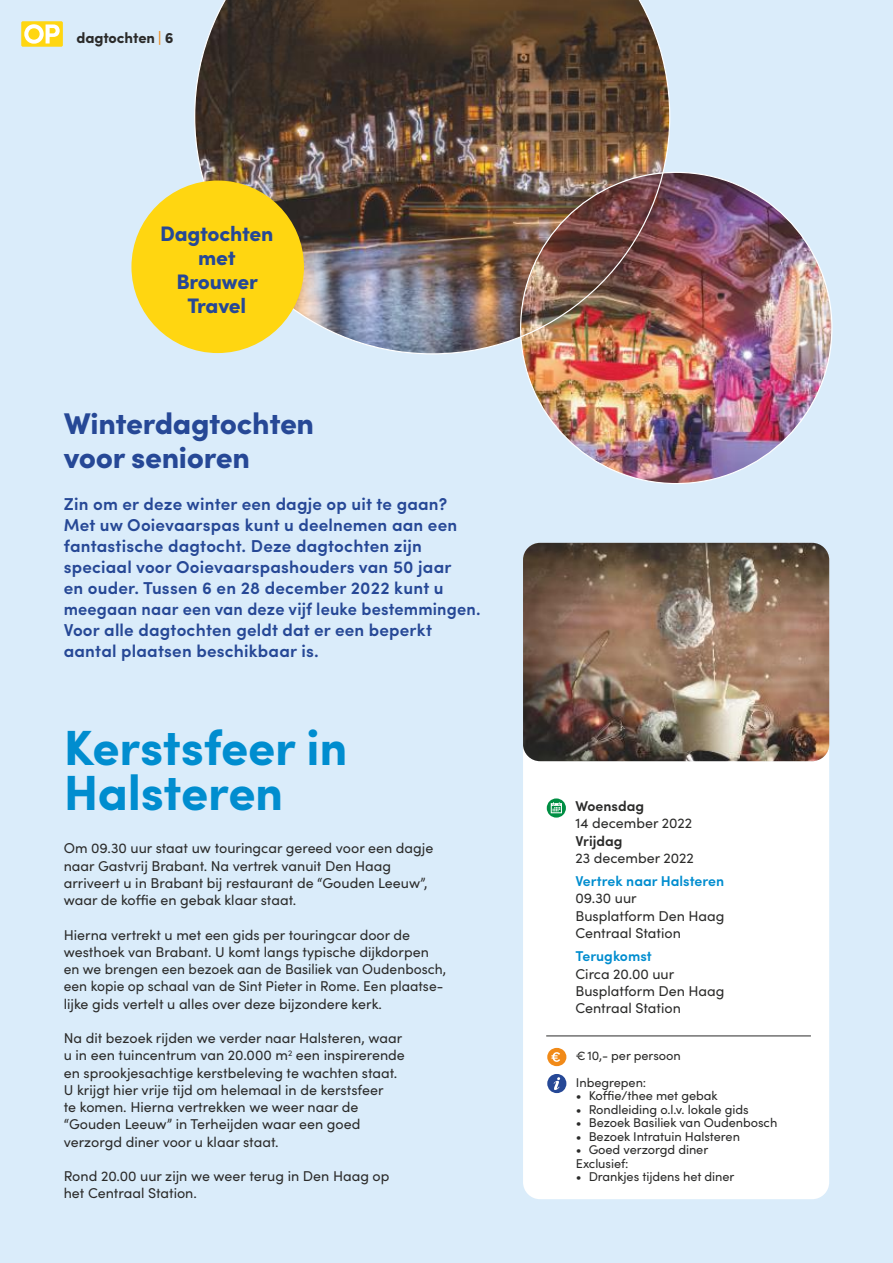
<style>
.page{position:relative;width:893px;height:1263px;background:#daecfa}
.page>*{position:absolute;margin:0;border:0;box-sizing:border-box;transform-origin:0 0}
.t1{font:700 49.5px/45px "Sofia Pro";letter-spacing:-.005em;color:#008dcf}
.t2{font:900 30px/34.5px "Sofia Pro";letter-spacing:-.01em;color:#264896}
.t3{font:900 21px/24px "Sofia Pro";letter-spacing:-.01em;color:#264896;text-align:center}
.t4{font:600 17.25px/21px "Sofia Pro";letter-spacing:.01em;color:#264896}
.t5{font:700 15px "Sofia Pro";letter-spacing:-.01em;color:#2b2b2a}
.t6{font:14.25px/17.2px "Sofia Pro";color:#2b2b2a}
.t7{font:600 14.25px "Sofia Pro";color:#008dcf}
.t8{font:600 14.25px "Sofia Pro";color:#2b2b2a}
.t9{font:12.75px/27px "Sofia Pro";letter-spacing:-.005em;color:#2b2b2a}
.s1{color:#f18a18}
</style>
<div class="page">
<div style="left:523px;top:733px;width:306px;height:466px;background:#fff;border-radius:17px"></div>
<div style="left:21px;top:21px;width:42px;height:26px;background:#ffd611;border-radius:2px"></div>
<svg style="left:24px;top:24px;width:36px;height:20px"></svg>
<img style="left:523px;top:543px;width:306px;height:218px">
<img style="left:521px;top:172px;width:311px;height:312px;border-radius:156px">
<img style="left:194px;top:0;width:476px;height:354px">
<div style="left:131px;top:181px;width:173px;height:172px;background:#ffd611;border-radius:50%"></div>
<hr style="left:546px;top:1035px;width:265px;height:1px;background:#2b2b2a">
<svg style="left:547px;top:1048px;width:19px;height:18px"></svg>
<svg style="left:547px;top:1074px;width:19px;height:19px"></svg>
<svg style="left:547px;top:798px;width:19px;height:19px"></svg>
<p class="t5" style="left:77px;top:26px;width:99px">dagtochten <span class="s1">|</span> 6</p>
<h3 class="t3" style="left:160px;top:220px;width:115px">Dagtochten met<br>Brouwer<br>Travel</h3>
<h2 class="t2" style="left:64px;top:403px;width:252px">Winterdagtochten voor -senioren</h2>
<p class="t4" style="left:64px;top:492px;width:418px">Zin om er deze winter een dagje op uit te gaan?<br>Met uw Ooievaarspas kunt u deelnemen aan een fantastische dagtocht. Deze dagtochten zijn speciaal voor Ooievaarspashouders van 50 jaar<br>en ouder. Tussen 6 en 28 december 2022 kunt u meegaan naar een van deze vijf leuke bestemmingen.<br>Voor alle dagtochten geldt dat er een beperkt aantal plaatsen beschikbaar is.</p>
<h1 class="t1" style="left:64px;top:722px;width:285px">Kerstsfeer in<br>Halsteren</h1>
<p class="t6" style="left:64px;top:839px;width:371px">Om 09.30 uur staat uw touringcar gereed voor een dagje naar Gastvrij Brabant. Na vertrek vanuit Den Haag arriveert u in Brabant bij restaurant de “Gouden Leeuw”, waar de koffie en gebak klaar staat.</p>
<p class="t6" style="left:64px;top:925px;width:384px">Hierna vertrekt u met een gids per touringcar door de westhoek van Brabant. U komt langs typische dijkdorpen en we brengen een bezoek aan de Basiliek van Oudenbosch, een kopie op schaal van de Sint Pieter in Rome. Een plaatse&shy;lijke gids vertelt u alles over deze bijzondere kerk.</p>
<p class="t6" style="left:64px;top:1029px;width:343px">Na dit bezoek rijden we verder naar Halsteren, waar u in een tuincentrum van 20.000 m<sup>2</sup> een inspirerende en sprookjesachtige kerstbeleving te wachten staat.<br>U krijgt hier vrije tijd om helemaal in de kerstsfeer<br>te -komen. Hierna vertrekken we weer naar de “Gouden Leeuw” in Terheijden waar een goed verzorgd -diner voor u klaar staat.</p>
<p class="t6" style="left:64px;top:1167px;width:327px">Rond 20.00 uur zijn we weer terug in Den Haag op het Centraal Station.</p>
<p class="t8" style="left:575px;top:795px;width:70px">Woensdag</p>
<p class="t6" style="left:575px;top:814px;width:118px">14 december 2022</p>
<p class="t8" style="left:575px;top:830px;width:49px">Vrijdag</p>
<p class="t6" style="left:575px;top:848px;width:120px">23 december 2022</p>
<p class="t7" style="left:575px;top:870px;width:150px">Vertrek naar Halsteren</p>
<p class="t6" style="left:575px;top:889px;width:151px">09.30 uur<br>Busplatform Den Haag<br>Centraal Station</p>
<p class="t7" style="left:575px;top:945px;width:78px">Terugkomst</p>
<p class="t6" style="left:575px;top:964px;width:151px">Circa 20.00 uur<br>Busplatform Den Haag<br>Centraal Station</p>
<p class="t9" style="left:576px;top:1041px;width:106px">€10,- per persoon<br>Inbegrepen:</p>
<p class="t9" style="left:576px;top:1081px;width:143px">• Koffie/thee met gebak</p>
<p class="t9" style="left:576px;top:1095px;width:174px">• Rondleiding o.l.v. lokale gids</p>
<p class="t9" style="left:576px;top:1108px;width:203px">• Bezoek Basiliek van Oudenbosch</p>
<p class="t9" style="left:576px;top:1122px;width:166px">• Bezoek Intratuin Halsteren</p>
<p class="t9" style="left:576px;top:1142px;width:134px;line-height:13.5px">• Goed verzorgd diner<br>Exclusief:</p>
<p class="t9" style="left:576px;top:1162px;width:160px">• Drankjes tijdens het diner</p>
</div>
